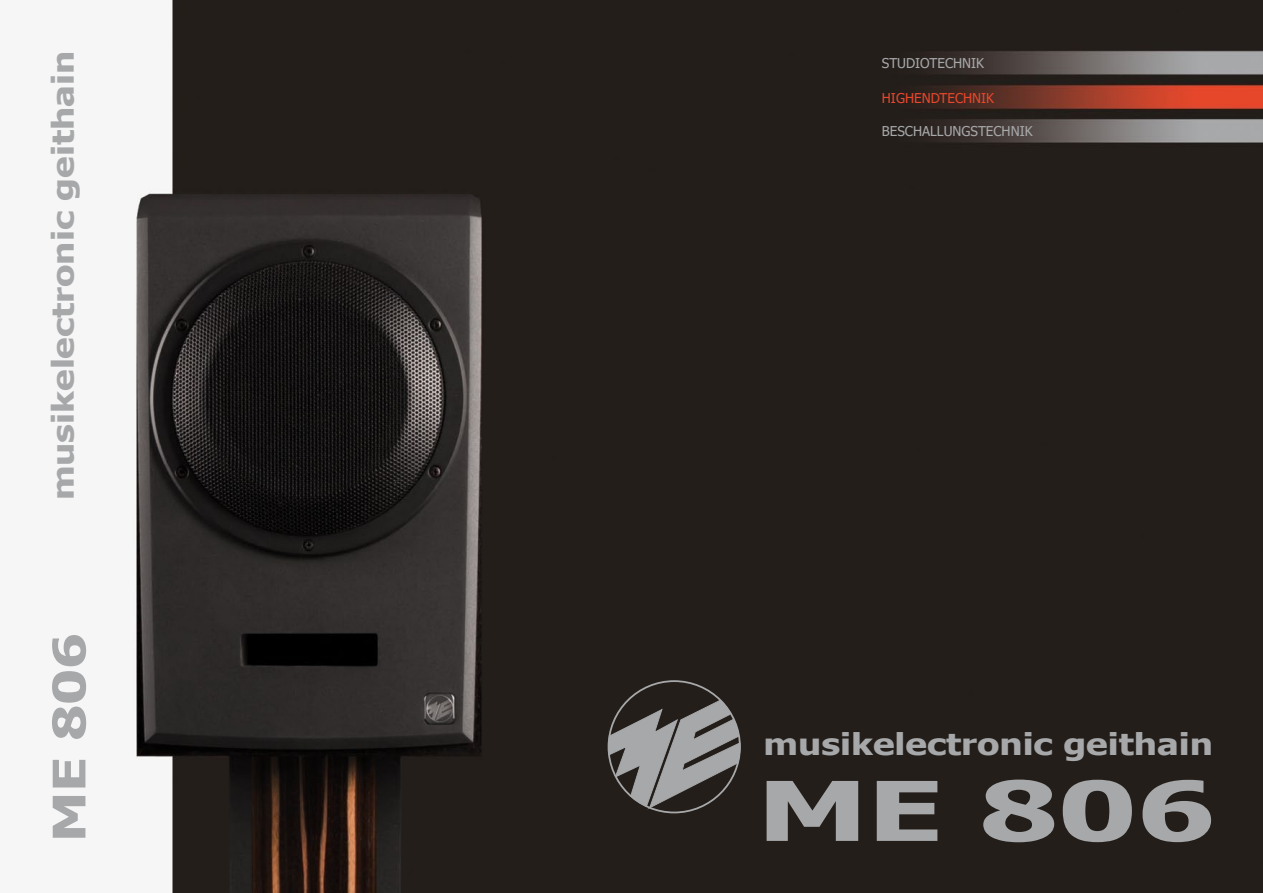
<style>
.page{position:relative;width:1263px;height:893px;background:#fff}
.page>*{position:absolute;margin:0;border:0;box-sizing:border-box;transform-origin:0 0}
.t1{font:700 82.5px "Tahoma";color:#a7a8aa;scale:1.49 1}
.t2{font:700 45px "Tahoma";color:#a7a8aa;scale:1.25 1}
.t3{font:700 30px "Tahoma";color:#a7a8aa;scale:1.21 1}
.t4{font:13.5px "Tahoma";color:#a7a8aa}
.t5{font:13.5px "Tahoma";color:#e7472b}
</style>
<div class="page">
<img style="left:135px;top:0;width:1128px;height:893px">
<svg style="left:608px;top:700px;width:132px;height:109px;background:#6d6c6b"></svg>
<p class="t3" style="left:42px;top:500px;width:373px;rotate:-90deg">musikelectronic geithain</p>
<h2 class="t2" style="left:38px;top:842px;width:169px;rotate:-90deg">ME 806</h2>
<p class="t4" style="left:882px;top:54px;width:104px">STUDIOTECHNIK</p>
<p class="t5" style="left:882px;top:89px;width:114px">HIGHENDTECHNIK</p>
<p class="t4" style="left:882px;top:123px;width:152px">BESCHALLUNGSTECHNIK</p>
<p class="t3" style="left:764px;top:723px;width:373px">musikelectronic geithain</p>
<h1 class="t1" style="left:757px;top:753px;width:309px">ME 806</h1>
</div>
